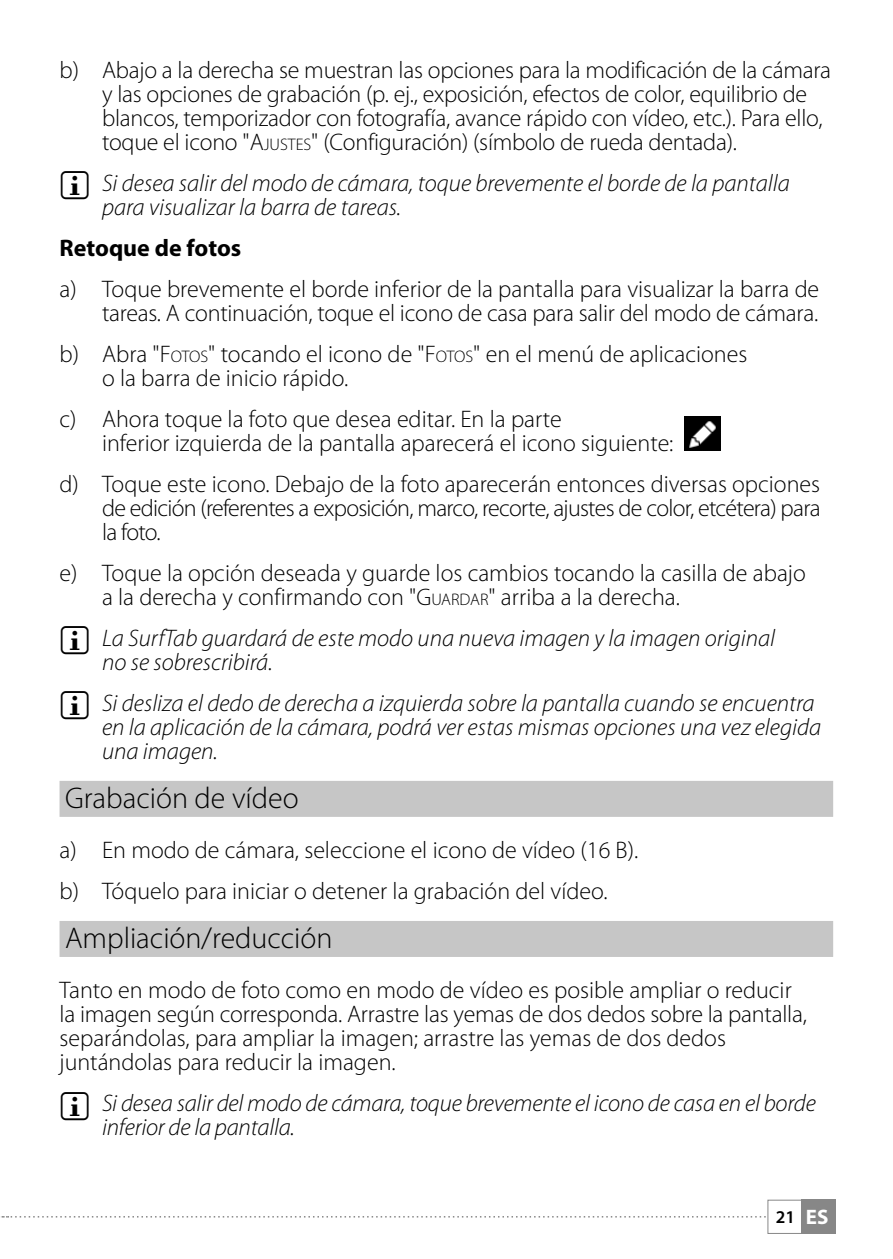
<style>
.page{position:relative;width:893px;height:1259px;background:#fff}
.page>*{position:absolute;margin:0;border:0;box-sizing:border-box;transform-origin:0 0}
.t1{font:300 30px "Myriad Pro";color:#000}
.t2{font:300 24px/24px "Myriad Pro";color:#000}
.t3{font:italic 300 24px/24px "Myriad Pro";color:#000}
.t4{font:700 24px "Myriad Pro";color:#000}
.t5{font:600 18px "Myriad Pro";color:#000}
.s1{font-style:inherit}
.s2{font-size:16.8px}
.s3{font-weight:700;font-size:21px;color:#fff}
</style>
<div class="page">
<div style="left:801px;top:1200px;width:35px;height:34px;background:#878787"></div>
<div style="left:767px;top:1199px;width:69px;height:34px;border:1px solid #878787"></div>
<svg style="left:1px;top:1216px;width:765px;height:1px"></svg>
<div style="left:60px;top:781px;width:773px;height:36px;background:#c6c6c6"></div>
<div style="left:60px;top:921px;width:773px;height:36px;background:#c6c6c6"></div>
<img style="left:684px;top:417px;width:36px;height:34px">
<p class="t2" style="left:102px;top:58px;width:731px;text-indent:-43px">b) Abajo a la derecha se muestran las opciones para la modificación de la cámara y las opciones de grabación (p. ej., exposición, efectos de color, equilibrio de blancos, temporizador con fotografía, avance rápido con vídeo, etc.). Para ello, toque el icono "<span class="s1">A</span><span class="s2">JUSTES</span>" (Configuración) (símbolo de rueda dentada).</p>
<p class="t3" style="left:102px;top:171px;width:689px">Si desea salir del modo de cámara, toque brevemente el borde de la pantalla para visualizar la barra de tareas.</p>
<p class="t4" style="left:60px;top:232px;width:183px">Retoque de fotos</p>
<p class="t2" style="left:60px;top:277px;width:761px;text-align:right">a) Toque brevemente el borde inferior de la pantalla para visualizar la barra de tareas. A continuación, toque el icono de casa para salir del modo de cámara.</p>
<p class="t2" style="left:102px;top:342px;width:647px;text-indent:-43px">b) Abra "<span class="s1">F</span><span class="s2">OTOS</span>" tocando el icono de "<span class="s1">F</span><span class="s2">OTOS</span>" en el menú de aplicaciones o la barra de inicio rápido.</p>
<p class="t2" style="left:102px;top:407px;width:573px;text-indent:-43px">c) Ahora toque la foto que desea editar. En la parte<br>inferior izquierda de la pantalla aparecerá el icono siguiente:</p>
<p class="t2" style="left:102px;top:472px;width:720px;text-align:justify;text-indent:-43px">d) Toque este icono. Debajo de la foto aparecerán entonces diversas opciones de edición (referentes a exposición, marco, recorte, ajustes de color, etcétera) para la foto.</p>
<p class="t2" style="left:102px;top:561px;width:705px;text-indent:-43px">e) Toque la opción deseada y guarde los cambios tocando la casilla de abajo a la derecha y confirmando con "<span class="s1">G</span><span class="s2">UARDAR</span>" arriba a la derecha.</p>
<p class="t3" style="left:102px;top:626px;width:675px">La SurfTab guardará de este modo una nueva imagen y la imagen original no se sobrescribirá.</p>
<p class="t3" style="left:102px;top:691px;width:721px">Si desliza el dedo de derecha a izquierda sobre la pantalla cuando se encuentra en la aplicación de la cámara, podrá ver estas mismas opciones una vez elegida una imagen.</p>
<p class="t1" style="left:65px;top:782px;width:235px">Grabación de vídeo</p>
<p class="t2" style="left:60px;top:829px;width:580px;line-height:41.1px">a) En modo de cámara, seleccione el icono de vídeo (16 B). b) Tóquelo para iniciar o detener la grabación del vídeo.</p>
<p class="t1" style="left:65px;top:922px;width:269px">Ampliación/reducción</p>
<p class="t2" style="left:60px;top:978px;width:749px">Tanto en modo de foto como en modo de vídeo es posible ampliar o reducir la imagen según corresponda. Arrastre las yemas de dos dedos sobre la pantalla, separándolas, para ampliar la imagen; arrastre las yemas de dos dedos juntándolas para reducir la imagen.</p>
<p class="t3" style="left:102px;top:1091px;width:715px">Si desea salir del modo de cámara, toque brevemente el icono de casa en el borde inferior de la pantalla.</p>
<p class="t5" style="left:776px;top:1205px;width:54px">21 <span class="s3">ES</span></p>
</div>
